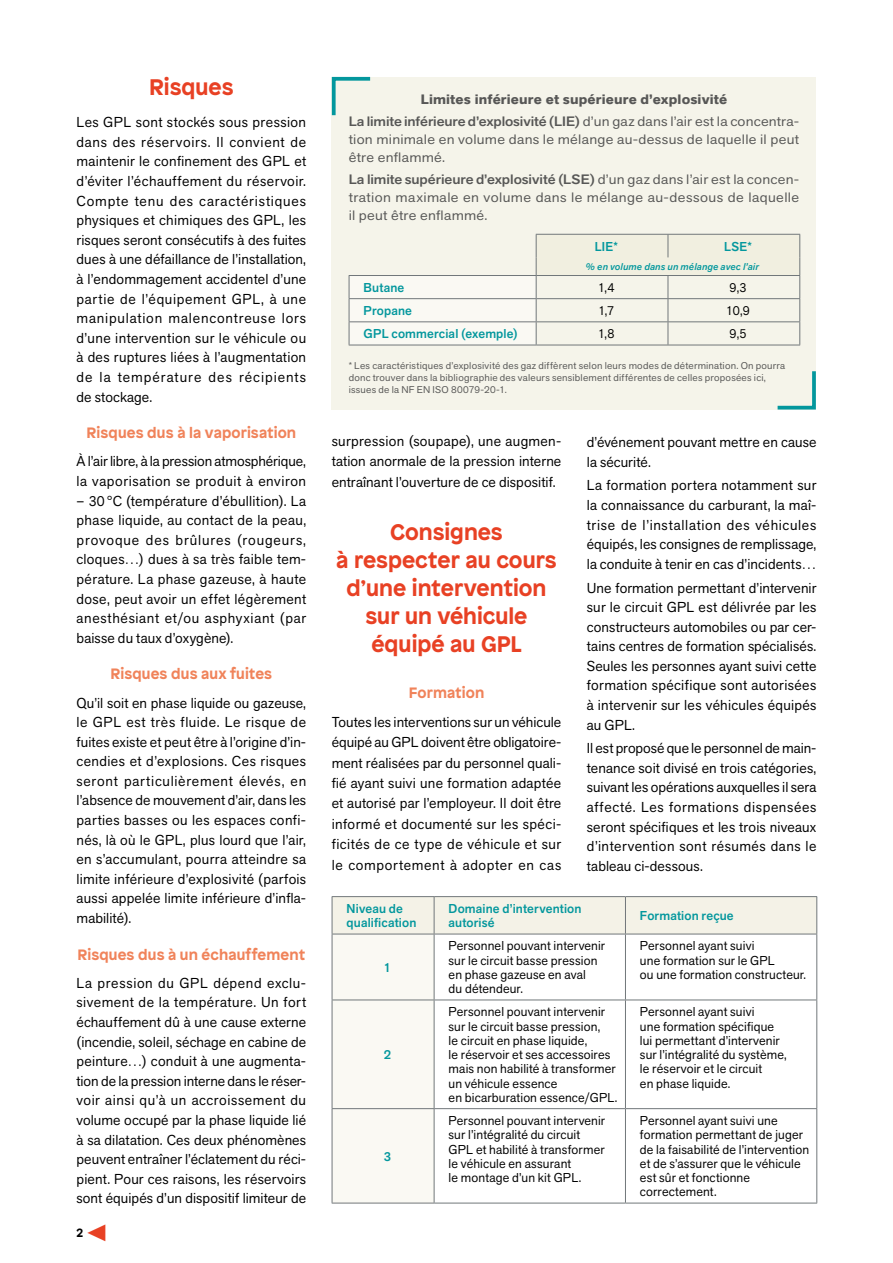
<style>
.page{position:relative;width:893px;height:1263px;background:#fff}
.page>*{position:absolute;margin:0;border:0;box-sizing:border-box;transform-origin:0 0}
.t1{font:700 22.5px/27.9px "Patron";color:#e84124;text-align:center}
.t2{font:700 15px "Patron";letter-spacing:.005em;color:#f0835a}
.t3{font:14.25px/19.6px "Akzid Grtsk Next";letter-spacing:.015em;color:#000;text-align:justify}
.t4{font:13.5px/18px "Akzid Grtsk Next";letter-spacing:.02em;color:#575756;scale:1.1 1}
.t5{font:700 13.5px/22.2px "Akzid Grtsk Next";letter-spacing:.01em;color:#575756;text-align:center;scale:1.1 1}
.t6{font:12.75px/14.2px "Akzid Grtsk Next";letter-spacing:.01em;color:#000}
.t7{font:500 12.75px/14.2px "Akzid Grtsk Next";letter-spacing:.015em;color:#03979d}
.t8{font:700 12px "Patron";color:#000}
.t9{font:9.75px/11.7px "Akzid Grtsk Next";letter-spacing:.02em;color:#575756;scale:1.05 1}
.t10{font:9.75px "Akzid Grtsk Next Med It";letter-spacing:.02em;color:#03979d}
.s1{color:#e84124}
.s2{font-weight:500}
.s3{font-weight:400}
</style>
<div class="page">
<div style="left:332px;top:77px;width:484px;height:332px;background:#f5f4ea"></div>
<svg style="left:349px;top:234px;width:451px;height:111px"></svg>
<hr style="left:349px;top:345px;width:187px;height:1px;background:#71777a">
<hr style="left:536px;top:345px;width:132px;height:1px;background:#71777a">
<hr style="left:668px;top:345px;width:132px;height:1px;background:#71777a">
<svg style="left:331px;top:76px;width:40px;height:43px"></svg>
<svg style="left:774px;top:371px;width:42px;height:39px"></svg>
<svg style="left:333px;top:897px;width:483px;height:306px"></svg>
<hr style="left:332px;top:896px;width:102px;height:1px;background:#71777a">
<hr style="left:332px;top:897px;width:1px;height:37px;background:#71777a">
<hr style="left:434px;top:896px;width:191px;height:1px;background:#71777a">
<hr style="left:434px;top:897px;width:1px;height:37px;background:#71777a">
<hr style="left:625px;top:896px;width:192px;height:1px;background:#71777a">
<hr style="left:625px;top:897px;width:1px;height:37px;background:#71777a">
<hr style="left:816px;top:897px;width:1px;height:37px;background:#71777a">
<hr style="left:332px;top:934px;width:102px;height:1px;background:#71777a">
<hr style="left:332px;top:934px;width:1px;height:65px;background:#71777a">
<hr style="left:434px;top:934px;width:191px;height:1px;background:#71777a">
<hr style="left:434px;top:934px;width:1px;height:65px;background:#71777a">
<hr style="left:625px;top:934px;width:192px;height:1px;background:#71777a">
<hr style="left:625px;top:934px;width:1px;height:65px;background:#71777a">
<hr style="left:816px;top:934px;width:1px;height:65px;background:#71777a">
<hr style="left:332px;top:999px;width:102px;height:1px;background:#71777a">
<hr style="left:332px;top:1000px;width:1px;height:108px;background:#71777a">
<hr style="left:434px;top:999px;width:191px;height:1px;background:#71777a">
<hr style="left:434px;top:1000px;width:1px;height:108px;background:#71777a">
<hr style="left:625px;top:999px;width:192px;height:1px;background:#71777a">
<hr style="left:625px;top:1000px;width:1px;height:108px;background:#71777a">
<hr style="left:816px;top:1000px;width:1px;height:108px;background:#71777a">
<hr style="left:332px;top:1108px;width:102px;height:1px;background:#71777a">
<hr style="left:332px;top:1109px;width:1px;height:94px;background:#71777a">
<hr style="left:434px;top:1108px;width:191px;height:1px;background:#71777a">
<hr style="left:434px;top:1109px;width:1px;height:94px;background:#71777a">
<hr style="left:625px;top:1108px;width:192px;height:1px;background:#71777a">
<hr style="left:625px;top:1109px;width:1px;height:94px;background:#71777a">
<hr style="left:816px;top:1109px;width:1px;height:94px;background:#71777a">
<hr style="left:332px;top:1203px;width:102px;height:1px;background:#71777a">
<hr style="left:434px;top:1203px;width:191px;height:1px;background:#71777a">
<hr style="left:625px;top:1203px;width:192px;height:1px;background:#71777a">
<h1 class="t1" style="left:149px;top:71px;width:86px">Risques</h1>
<p class="t3" style="left:77px;top:112px;width:231px">Les GPL sont stockés sous pression dans des réservoirs. Il convient de maintenir le confinement des GPL et d’éviter l’échauffement du réservoir.<br>Compte tenu des caractéristiques physiques et chimiques des GPL, les risques seront consécutifs à des fuites dues à une défaillance de l’installation, à l’endommagement accidentel d’une partie de l’équipement GPL, à une manipulation malencontreuse lors d’une intervention sur le véhicule ou à des ruptures liées à l’augmentation de la température des récipients de stockage.</p>
<p class="t2" style="left:87px;top:421px;width:211px">Risques dus à la vaporisation</p>
<p class="t3" style="left:77px;top:451px;width:231px">À l’air libre, à la pression atmosphérique, la vaporisation se produit à environ</p>
<p class="t3" style="left:77px;top:491px;width:231px">– 30 °C (température d’ébullition). La phase liquide, au contact de la peau, provoque des brûlures (rougeurs, cloques…) dues à sa très faible tem&shy;pérature. La phase gazeuse, à haute dose, peut avoir un effet légèrement anesthésiant et/ou asphyxiant (par baisse du taux d’oxygène).</p>
<p class="t2" style="left:110px;top:662px;width:163px">Risques dus aux fuites</p>
<p class="t3" style="left:77px;top:693px;width:231px">Qu’il soit en phase liquide ou gazeuse, le GPL est très fluide. Le risque de fuites existe et peut être à l’origine d’in&shy;cendies et d’explosions. Ces risques seront particulièrement élevés, en l’absence de mouvement d’air, dans les parties basses ou les espaces confi&shy;nés, là où le GPL, plus lourd que l’air, en s’accumulant, pourra atteindre sa limite inférieure d’explosivité (parfois aussi appelée limite inférieure d’infla&shy;mabilité).</p>
<p class="t2" style="left:77px;top:942px;width:229px">Risques dus à un échauffement</p>
<p class="t3" style="left:77px;top:973px;width:231px">La pression du GPL dépend exclu&shy;sivement de la température. Un fort échauffement dû à une cause externe (incendie, soleil, séchage en cabine de peinture…) conduit à une augmenta&shy;tion de la pression interne dans le réser&shy;voir ainsi qu’à un accroissement du volume occupé par la phase liquide lié à sa dilatation. Ces deux phénomènes peuvent entraîner l’éclatement du réci&shy;pient. Pour ces raisons, les réservoirs sont équipés d’un dispositif limiteur de</p>
<p class="t8" style="left:77px;top:1223px;width:33px">2 <span class="s1">▼</span></p>
<p class="t5" style="left:349px;top:88px;width:411px">Limites inférieure et supérieure d’explosivité<br><span class="s2">La limite inférieure d’explosivité (LIE)</span> <span class="s3">d’un gaz dans l’air est la concentra-</span></p>
<p class="t4" style="left:349px;top:130px;width:411px">tion minimale en volume dans le mélange au-dessus de laquelle il peut être enflammé.</p>
<p class="t4" style="left:349px;top:170px;width:411px;text-align:justify"><span class="s2">La limite supérieure d’explosivité (LSE)</span> d’un gaz dans l’air est la concen&shy;tration maximale en volume dans le mélange au-dessous de laquelle il peut être enflammé.</p>
<p class="t7" style="left:595px;top:239px;width:25px">LIE*</p>
<p class="t7" style="left:724px;top:239px;width:29px">LSE*</p>
<p class="t10" style="left:586px;top:260px;width:175px">% en volume dans un mélange avec l’air</p>
<p class="t7" style="left:364px;top:280px;width:42px">Butane</p>
<p class="t6" style="left:598px;top:280px;width:18px">1,4</p>
<p class="t6" style="left:730px;top:280px;width:19px">9,3</p>
<p class="t7" style="left:364px;top:303px;width:50px">Propane</p>
<p class="t6" style="left:598px;top:303px;width:17px">1,7</p>
<p class="t6" style="left:726px;top:303px;width:25px">10,9</p>
<p class="t7" style="left:364px;top:327px;width:156px">GPL commercial (exemple)</p>
<p class="t6" style="left:598px;top:326px;width:18px">1,8</p>
<p class="t6" style="left:730px;top:326px;width:19px">9,5</p>
<p class="t9" style="left:349px;top:360px;width:417px">* Les caractéristiques d’explosivité des gaz diffèrent selon leurs modes de détermination. On pourra donc trouver dans la bibliographie des valeurs sensiblement différentes de celles proposées ici, issues de la NF EN ISO 80079-20-1.</p>
<p class="t3" style="left:332px;top:430px;width:231px;line-height:20.4px">surpression (soupape), une augmen&shy;tation anormale de la pression interne entraînant l’ouverture de ce dispositif.</p>
<h1 class="t1" style="left:336px;top:516px;width:222px">Consignes<br>à respecter au cours d’une intervention sur un véhicule équipé au GPL</h1>
<p class="t2" style="left:409px;top:680px;width:77px">Formation</p>
<p class="t3" style="left:332px;top:711px;width:231px;line-height:20.4px">Toutes les interventions sur un véhicule équipé au GPL doivent être obligatoire&shy;ment réalisées par du personnel quali&shy;fié ayant suivi une formation adaptée et autorisé par l’employeur. Il doit être informé et documenté sur les spéci&shy;ficités de ce type de véhicule et sur le comportement à adopter en cas</p>
<p class="t3" style="left:587px;top:432px;width:231px">d’événement pouvant mettre en cause la sécurité.</p>
<p class="t3" style="left:587px;top:476px;width:231px">La formation portera notamment sur la connaissance du carburant, la maî&shy;trise de l’installation des véhicules équipés, les consignes de remplissage, la conduite à tenir en cas d’incidents…</p>
<p class="t3" style="left:587px;top:578px;width:231px">Une formation permettant d’intervenir sur le circuit GPL est délivrée par les constructeurs automobiles ou par cer&shy;tains centres de formation spécialisés.<br>Seules les personnes ayant suivi cette formation spécifique sont autorisées à intervenir sur les véhicules équipés au GPL.</p>
<p class="t3" style="left:587px;top:738px;width:231px">Il est proposé que le personnel de main&shy;tenance soit divisé en trois catégories, suivant les opérations auxquelles il sera affecté. Les formations dispensées seront spécifiques et les trois niveaux d’intervention sont résumés dans le tableau ci-dessous.</p>
<p class="t7" style="left:347px;top:901px;width:71px">Niveau de qualification</p>
<p class="t7" style="left:449px;top:901px;width:134px">Domaine d’intervention autorisé</p>
<p class="t7" style="left:640px;top:908px;width:95px">Formation reçue</p>
<p class="t7" style="left:384px;top:960px;width:9px">1</p>
<p class="t6" style="left:449px;top:939px;width:158px">Personnel pouvant intervenir sur le circuit basse pression en phase gazeuse en aval<br>du détendeur.</p>
<p class="t6" style="left:640px;top:939px;width:168px">Personnel ayant suivi<br>une formation sur le GPL<br>ou une formation constructeur.</p>
<p class="t7" style="left:384px;top:1047px;width:9px">2</p>
<p class="t7" style="left:384px;top:1149px;width:9px">3</p>
<p class="t6" style="left:449px;top:1005px;width:170px">Personnel pouvant intervenir sur le circuit basse pression,<br>le circuit en phase liquide,<br>le réservoir et ses accessoires mais non habilité à transformer un véhicule essence<br>en bicarburation essence/GPL.</p>
<p class="t6" style="left:640px;top:1005px;width:148px">Personnel ayant suivi<br>une formation spécifique lui permettant d’intervenir sur l’intégralité du système, le réservoir et le circuit<br>en phase liquide.</p>
<p class="t6" style="left:449px;top:1113px;width:158px">Personnel pouvant intervenir sur l’intégralité du circuit<br>GPL et habilité à transformer le véhicule en assurant<br>le montage d’un kit GPL.</p>
<p class="t6" style="left:640px;top:1113px;width:171px">Personnel ayant suivi une formation permettant de juger de la faisabilité de l’intervention et de s’assurer que le véhicule est sûr et fonctionne correctement.</p>
</div>
